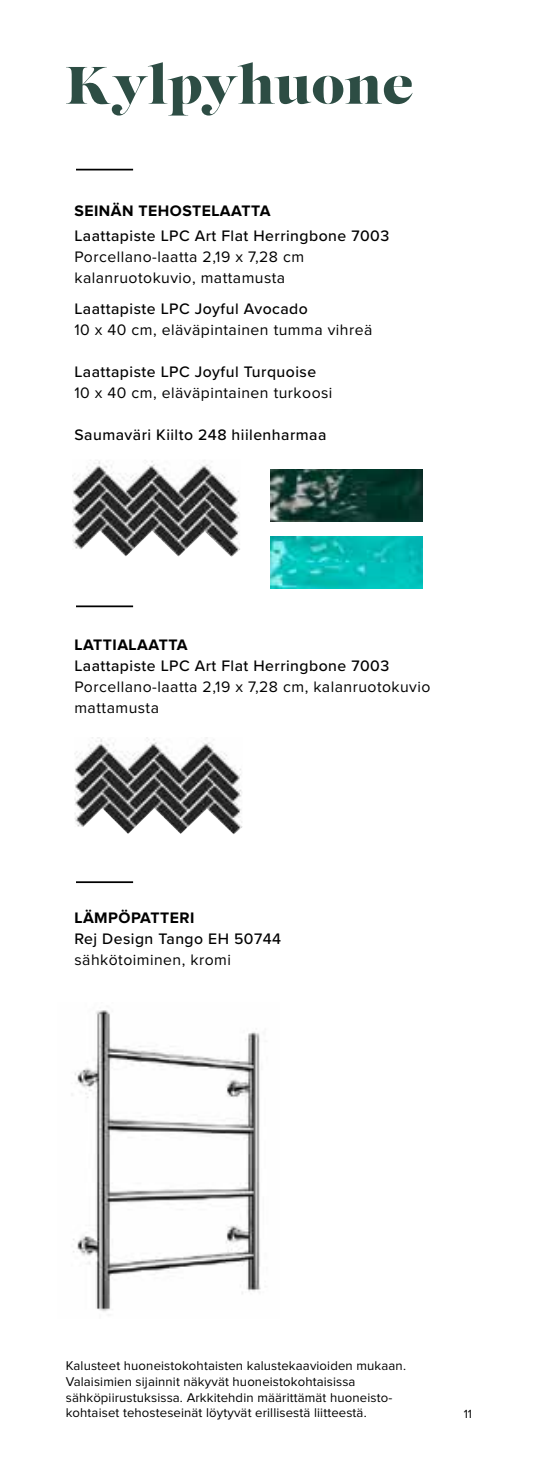
<style>
.page{position:relative;width:546px;height:1474px;background:#fff}
.page>*{position:absolute;margin:0;border:0;box-sizing:border-box;transform-origin:0 0}
.t1{font:52.5px "Lust";letter-spacing:.005em;color:#2d4d44}
.t2{font:15.75px/21px "Proxima Nova";letter-spacing:.03em;color:#000}
.t3{font:500 15.75px "Proxima Nova";letter-spacing:.03em;color:#000}
.t4{font:700 15.75px "Proxima Nova";letter-spacing:.03em;color:#000}
.t5{font:13.12px/15.8px "Proxima Nova";letter-spacing:.01em;color:#000}
.t6{font:12.25px "Proxima Nova";color:#000}
</style>
<div class="page">
<img style="left:72px;top:1010px;width:189px;height:302px">
<img style="left:271px;top:469px;width:152px;height:52px">
<img style="left:271px;top:536px;width:152px;height:52px">
<img style="left:72px;top:461px;width:168px;height:96px">
<img style="left:74px;top:737px;width:168px;height:97px">
<hr style="left:76px;top:169px;width:57px;height:1px;background:#000">
<hr style="left:76px;top:605px;width:57px;height:2px;background:#000">
<hr style="left:76px;top:881px;width:57px;height:2px;background:#000">
<h1 class="t1" style="left:66px;top:53px;width:349px">Kylpyhuone</h1>
<p class="t4" style="left:74px;top:204px;width:197px">SEINÄN TEHOSTELAATTA</p>
<p class="t3" style="left:74px;top:224px;width:316px">Laattapiste LPC Art Flat Herringbone 7003</p>
<p class="t2" style="left:74px;top:247px;width:231px">Porcellano-laatta 2,19 x 7,28 cm kalanruotokuvio, mattamusta</p>
<p class="t3" style="left:74px;top:297px;width:235px">Laattapiste LPC Joyful Avocado</p>
<p class="t2" style="left:74px;top:320px;width:299px">10 x 40 cm, eläväpintainen tumma vihreä</p>
<p class="t3" style="left:74px;top:360px;width:243px">Laattapiste LPC Joyful Turquoise</p>
<p class="t2" style="left:74px;top:383px;width:259px">10 x 40 cm, eläväpintainen turkoosi</p>
<p class="t3" style="left:74px;top:423px;width:253px">Saumaväri Kiilto 248 hiilenharmaa</p>
<p class="t4" style="left:74px;top:637px;width:115px">LATTIALAATTA</p>
<p class="t3" style="left:74px;top:654px;width:316px">Laattapiste LPC Art Flat Herringbone 7003</p>
<p class="t2" style="left:74px;top:677px;width:357px">Porcellano-laatta 2,19 x 7,28 cm, kalanruotokuvio mattamusta</p>
<p class="t4" style="left:74px;top:910px;width:121px">LÄMPÖPATTERI</p>
<p class="t3" style="left:74px;top:927px;width:208px">Rej Design Tango EH 50744</p>
<p class="t2" style="left:74px;top:950px;width:158px">sähkötoiminen, kromi</p>
<p class="t5" style="left:66px;top:1358px;width:342px">Kalusteet huoneistokohtaisten kalustekaavioiden mukaan.<br>Valaisimien sijainnit näkyvät huoneistokohtaisissa sähköpiirustuksissa. Arkkitehdin määrittämät huoneisto&shy;kohtaiset tehosteseinät löytyvät erillisestä liitteestä.</p>
<p class="t6" style="left:463px;top:1407px;width:10px">11</p>
</div>
